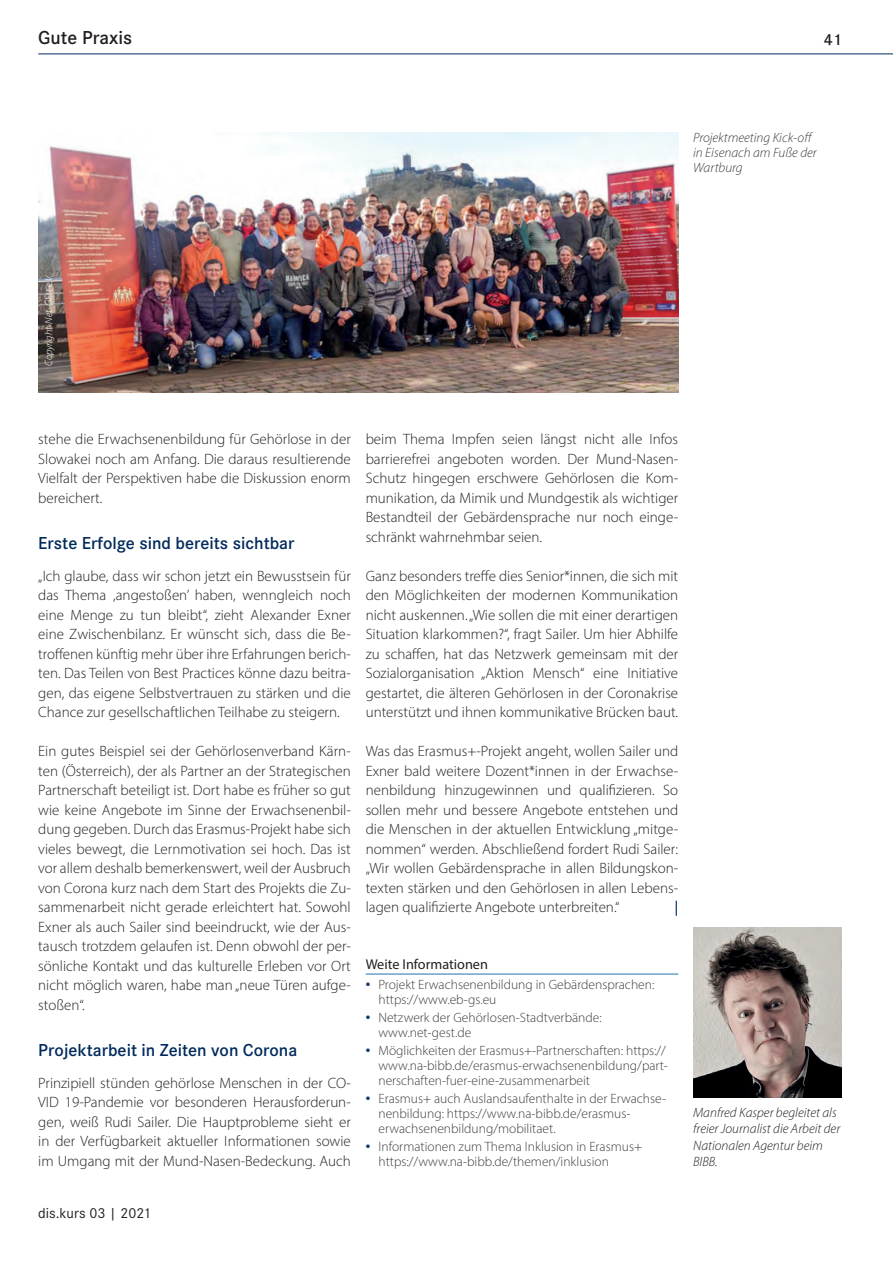
<style>
.page{position:relative;width:893px;height:1263px;background:#fff}
.page>*{position:absolute;margin:0;border:0;box-sizing:border-box;transform-origin:0 0}
.t1{font:600 19.5px "Corporate S";color:#231f20}
._03B-ZUE{font:600 18px "Corporate S";color:#002a5c}
.t2{font:600 16.5px "Corporate S";color:#231f20}
._01A-fliesstext{font:300 15px/19.5px "Myriad Pro";color:#231f20;text-align:justify}
._03A-Blocksatz{font:300 15px/19.5px "Myriad Pro";color:#231f20;text-align:justify}
.t3{font:15px "Corporate S";color:#231f20}
._03A-Blocksatz-2{font:700 15px "Corporate SBQ";color:#002a5c}
._05B-Info-ZUE{font:14.25px "Myriad Pro";color:#231f20}
.t4{font:300 13.5px/15px "Myriad Pro";color:#3e3e3f}
._01D-Autorenbeschr{font:italic 300 13.5px/16.5px "Myriad Pro";color:#231f20}
._02C-Bildbeschr{font:italic 300 13.5px/15px "Myriad Pro";color:#3e3e3f}
._03C-Fotonachweis{font:italic 300 10.5px "Myriad Pro";color:#fff}
.s1{font-family:"Corporate SBQ";font-weight:700;color:#153767}
</style>
<div class="page">
<hr style="left:38px;top:54px;width:855px;height:1px;background:#002a5c">
<hr style="left:366px;top:974px;width:312px;height:1px;background:#2073ae">
<img style="left:693px;top:927px;width:149px;height:170px">
<img style="left:38px;top:132px;width:640px;height:261px">
<h1 class="t1" style="left:38px;top:27px;width:96px">Gute Praxis</h1>
<p class="t2" style="left:824px;top:30px;width:20px">41</p>
<p class="_02C-Bildbeschr" style="left:693px;top:130px;width:125px">Projektmeeting Kick-off in Eisenach am Fuße der<br>Wartburg</p>
<p class="_03C-Fotonachweis" style="left:42px;top:366px;width:93px;rotate:-90deg">Copyright-Net-GEst e.V.</p>
<p class="_01A-fliesstext" style="left:38px;top:429px;width:314px">stehe die Erwachsenenbildung für Gehörlose in der Slowakei noch am Anfang. Die daraus resultierende Vielfalt der Perspektiven habe die Diskussion enorm bereichert.</p>
<p class="_03B-ZUE" style="left:38px;top:533px;width:258px">Erste Erfolge sind bereits sichtbar</p>
<p class="_01A-fliesstext" style="left:38px;top:566px;width:314px">„Ich glaube, dass wir schon jetzt ein Bewusstsein für das Thema ,angestoßen’ haben, wenngleich noch eine Menge zu tun bleibt“, zieht Alexander Exner eine Zwischenbilanz. Er wünscht sich, dass die Be&shy;troffenen künftig mehr über ihre Erfahrungen berich&shy;ten. Das Teilen von Best Practices könne dazu beitra&shy;gen, das eigene Selbstvertrauen zu stärken und die Chance zur gesellschaftlichen Teilhabe zu steigern.</p>
<p class="_01A-fliesstext" style="left:38px;top:741px;width:314px">Ein gutes Beispiel sei der Gehörlosenverband Kärn&shy;ten (Österreich), der als Partner an der Strategischen Partnerschaft beteiligt ist. Dort habe es früher so gut wie keine Angebote im Sinne der Erwachsenenbil&shy;dung gegeben. Durch das Erasmus-Projekt habe sich vieles bewegt, die Lernmotivation sei hoch. Das ist vor allem deshalb bemerkenswert, weil der Ausbruch von Corona kurz nach dem Start des Projekts die Zu&shy;sammenarbeit nicht gerade erleichtert hat. Sowohl Exner als auch Sailer sind beeindruckt, wie der Aus&shy;tausch trotzdem gelaufen ist. Denn obwohl der per&shy;sönliche Kontakt und das kulturelle Erleben vor Ort nicht möglich waren, habe man „neue Türen aufge&shy;stoßen“.</p>
<p class="_03B-ZUE" style="left:38px;top:1040px;width:260px">Projektarbeit in Zeiten von Corona</p>
<p class="_01A-fliesstext" style="left:38px;top:1073px;width:314px">Prinzipiell stünden gehörlose Menschen in der CO-VID 19-Pandemie vor besonderen Herausforderun&shy;gen, weiß Rudi Sailer. Die Hauptprobleme sieht er in der Verfügbarkeit aktueller Informationen sowie im Umgang mit der Mund-Nasen-Bedeckung. Auch</p>
<p class="_01A-fliesstext" style="left:366px;top:429px;width:314px">beim Thema Impfen seien längst nicht alle Infos barrierefrei angeboten worden. Der Mund-Nasen-Schutz hingegen erschwere Gehörlosen die Kom&shy;munikation, da Mimik und Mundgestik als wichtiger Bestandteil der Gebärdensprache nur noch einge&shy;schränkt wahrnehmbar seien.</p>
<p class="_01A-fliesstext" style="left:366px;top:566px;width:314px">Ganz besonders treffe dies Senior*innen, die sich mit den Möglichkeiten der modernen Kommunikation nicht auskennen. „Wie sollen die mit einer derartigen Situation klarkommen?“, fragt Sailer. Um hier Abhilfe zu schaffen, hat das Netzwerk gemeinsam mit der Sozialorganisation „Aktion Mensch“ eine Initiative gestartet, die älteren Gehörlosen in der Coronakrise unterstützt und ihnen kommunikative Brücken baut.</p>
<p class="_03A-Blocksatz" style="left:366px;top:741px;width:314px">Was das Erasmus+-Projekt angeht, wollen Sailer und Exner bald weitere Dozent*innen in der Erwachse&shy;nenbildung hinzugewinnen und qualifizieren. So sollen mehr und bessere Angebote entstehen und die Menschen in der aktuellen Entwicklung „mitge&shy;nommen“ werden. Abschließend fordert Rudi Sailer: „Wir wollen Gebärdensprache in allen Bildungskon&shy;texten stärken und den Gehörlosen in allen Lebens&shy;lagen qualifizierte Angebote unterbreiten.“</p>
<p class="_03A-Blocksatz-2" style="left:675px;top:898px;width:5px">|</p>
<p class="_05B-Info-ZUE" style="left:366px;top:956px;width:124px">Weite Informationen</p>
<p class="t4" style="left:378px;top:976px;width:277px;text-indent:-13px"><span class="s1">•</span> Projekt Erwachsenenbildung in Gebärdensprachen: https://www.eb-gs.eu</p>
<p class="t4" style="left:378px;top:1010px;width:225px;text-indent:-13px"><span class="s1">•</span> Netzwerk der Gehörlosen-Stadtverbände: www.net-gest.de</p>
<p class="t4" style="left:378px;top:1043px;width:291px;text-indent:-13px"><span class="s1">•</span> Möglichkeiten der Erasmus+-Partnerschaften: https:// www.na-bibb.de/erasmus-erwachsenenbildung/part&shy;nerschaften-fuer-eine-zusammenarbeit</p>
<p class="t4" style="left:378px;top:1091px;width:289px;text-indent:-13px"><span class="s1">•</span> Erasmus+ auch Auslandsaufenthalte in der Erwachse&shy;nenbildung: https://www.na-bibb.de/erasmus&shy;erwachsenenbildung/mobilitaet.</p>
<p class="t4" style="left:378px;top:1139px;width:265px;text-indent:-13px"><span class="s1">•</span> Informationen zum Thema Inklusion in Erasmus+ https://www.na-bibb.de/themen/inklusion</p>
<p class="_01D-Autorenbeschr" style="left:693px;top:1104px;width:149px">Manfred Kasper begleitet als freier Journalist die Arbeit der<br>Nationalen Agentur beim<br>BIBB.</p>
<p class="t3" style="left:38px;top:1204px;width:114px">dis.kurs 03 | 2021</p>
</div>
